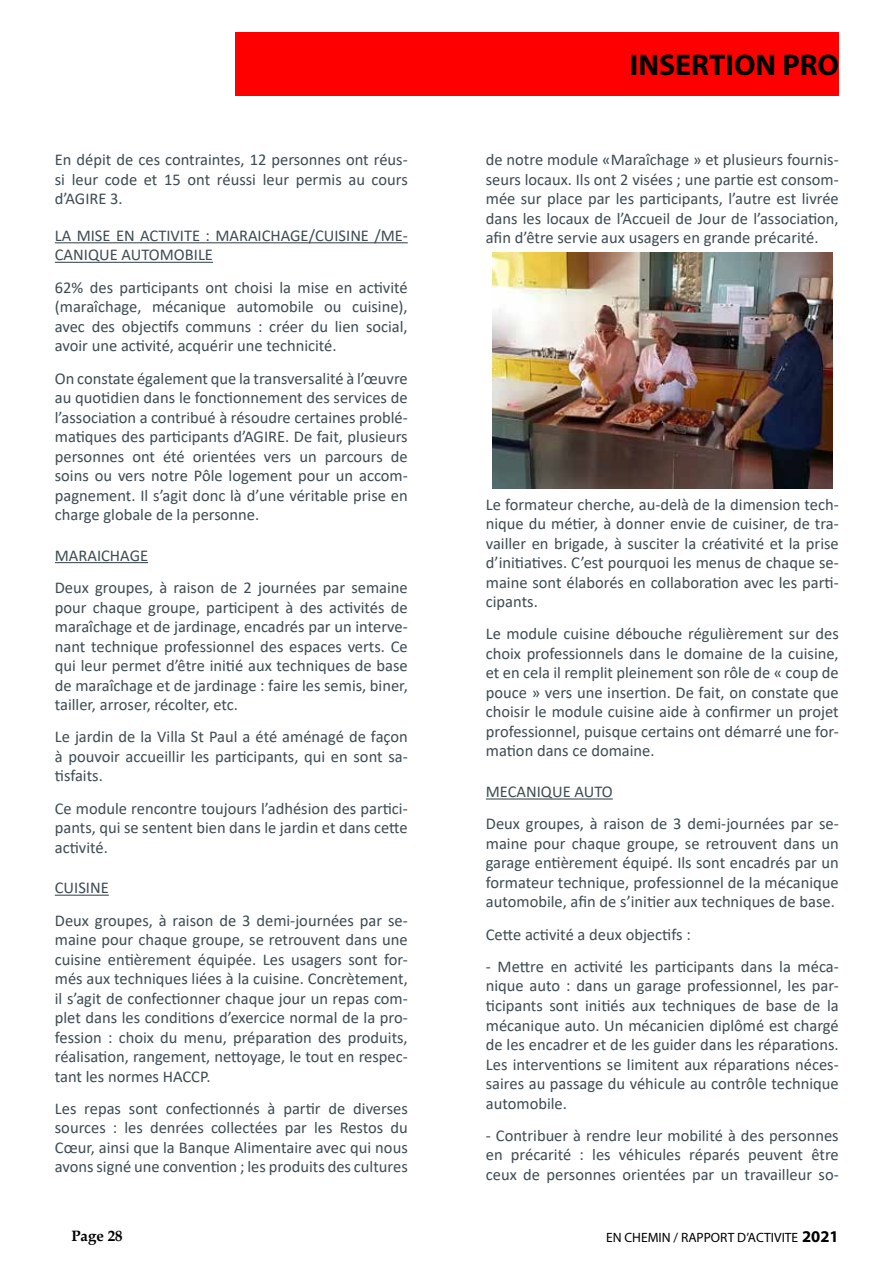
<style>
.page{position:relative;width:893px;height:1263px;background:#fff}
.page>*{position:absolute;margin:0;border:0;box-sizing:border-box;transform-origin:0 0}
.t1{font:700 30px "Myriad Pro";color:#000}
.t2{font:16.5px/19.5px "Calibri";color:#3e4b52;text-align:justify}
.t3{font:700 15px "Book Antiqua";color:#000}
.t4{font:13.5px "Myriad Pro";color:#000}
.s1{font-weight:700;font-size:16.5px}
</style>
<div class="page">
<hr style="left:55px;top:242px;width:353px;height:1px;background:#3e4b52">
<hr style="left:55px;top:262px;width:158px;height:1px;background:#3e4b52">
<hr style="left:55px;top:562px;width:93px;height:1px;background:#3e4b52">
<hr style="left:55px;top:895px;width:54px;height:1px;background:#3e4b52">
<hr style="left:486px;top:798px;width:127px;height:1px;background:#3e4b52">
<div style="left:235px;top:32px;width:604px;height:64px;background:#f00"></div>
<img style="left:492px;top:252px;width:340px;height:236px">
<p class="t2" style="left:55px;top:150px;width:354px">En dépit de ces contraintes, 12 personnes ont réus&shy;si leur code et 15 ont réussi leur permis au cours d’AGIRE 3.</p>
<p class="t2" style="left:55px;top:225px;width:354px">LA MISE EN ACTIVITE : MARAICHAGE/CUISINE /ME-<br>CANIQUE AUTOMOBILE</p>
<p class="t2" style="left:55px;top:277px;width:354px">62% des participants ont choisi la mise en activité (maraîchage, mécanique automobile ou cuisine), avec des objectifs communs : créer du lien social, avoir une activité, acquérir une technicité.</p>
<p class="t2" style="left:55px;top:368px;width:354px">On constate également que la transversalité à l’œuvre au quotidien dans le fonctionnement des services de l’association a contribué à résoudre certaines problé&shy;matiques des participants d’AGIRE. De fait, plusieurs personnes ont été orientées vers un parcours de soins ou vers notre Pôle logement pour un accom&shy;pagnement. Il s’agit donc là d’une véritable prise en charge globale de la personne.</p>
<p class="t2" style="left:55px;top:539px;width:354px;line-height:32.2px">MARAICHAGE<br>Deux groupes, à raison de 2 journées par semaine</p>
<p class="t2" style="left:55px;top:597px;width:354px">pour chaque groupe, participent à des activités de maraîchage et de jardinage, encadrés par un interve&shy;nant technique professionnel des espaces verts. Ce qui leur permet d’être initié aux techniques de base de maraîchage et de jardinage : faire les semis, biner, tailler, arroser, récolter, etc.</p>
<p class="t2" style="left:55px;top:727px;width:354px">Le jardin de la Villa St Paul a été aménagé de façon à pouvoir accueillir les participants, qui en sont sa&shy;tisfaits.</p>
<p class="t2" style="left:55px;top:798px;width:354px">Ce module rencontre toujours l’adhésion des partici&shy;pants, qui se sentent bien dans le jardin et dans cette activité.</p>
<p class="t2" style="left:55px;top:871px;width:354px;line-height:32.2px">CUISINE<br>Deux groupes, à raison de 3 demi-journées par se-</p>
<p class="t2" style="left:55px;top:929px;width:354px">maine pour chaque groupe, se retrouvent dans une cuisine entièrement équipée. Les usagers sont for&shy;més aux techniques liées à la cuisine. Concrètement, il s’agit de confectionner chaque jour un repas com&shy;plet dans les conditions d’exercice normal de la pro&shy;fession : choix du menu, préparation des produits, réalisation, rangement, nettoyage, le tout en respec&shy;tant les normes HACCP.</p>
<p class="t2" style="left:55px;top:1098px;width:354px">Les repas sont confectionnés à partir de diverses sources : les denrées collectées par les Restos du Cœur, ainsi que la Banque Alimentaire avec qui nous avons signé une convention ; les produits des cultures</p>
<h1 class="t1" style="left:630px;top:45px;width:211px">INSERTION PRO</h1>
<p class="t2" style="left:486px;top:150px;width:354px">de notre module «Maraîchage » et plusieurs fournis&shy;seurs locaux. Ils ont 2 visées ; une partie est consom&shy;mée sur place par les participants, l’autre est livrée dans les locaux de l’Accueil de Jour de l’association, afin d’être servie aux usagers en grande précarité.</p>
<p class="t2" style="left:486px;top:494px;width:354px">Le formateur cherche, au-delà de la dimension tech&shy;nique du métier, à donner envie de cuisiner, de tra&shy;vailler en brigade, à susciter la créativité et la prise d’initiatives. C’est pourquoi les menus de chaque se&shy;maine sont élaborés en collaboration avec les parti&shy;cipants.</p>
<p class="t2" style="left:486px;top:624px;width:354px">Le module cuisine débouche régulièrement sur des choix professionnels dans le domaine de la cuisine, et en cela il remplit pleinement son rôle de « coup de pouce » vers une insertion. De fait, on constate que choisir le module cuisine aide à confirmer un projet professionnel, puisque certains ont démarré une for&shy;mation dans ce domaine.</p>
<p class="t2" style="left:486px;top:775px;width:354px;line-height:32.2px">MECANIQUE AUTO<br>Deux groupes, à raison de 3 demi-journées par se-</p>
<p class="t2" style="left:486px;top:833px;width:354px">maine pour chaque groupe, se retrouvent dans un garage entièrement équipé. Ils sont encadrés par un formateur technique, professionnel de la mécanique automobile, afin de s’initier aux techniques de base.</p>
<p class="t2" style="left:486px;top:924px;width:206px">Cette activité a deux objectifs :</p>
<p class="t2" style="left:486px;top:956px;width:354px">- Mettre en activité les participants dans la méca&shy;nique auto : dans un garage professionnel, les par&shy;ticipants sont initiés aux techniques de base de la mécanique auto. Un mécanicien diplômé est chargé de les encadrer et de les guider dans les réparations.<br>Les interventions se limitent aux réparations néces&shy;saires au passage du véhicule au contrôle technique automobile.</p>
<p class="t2" style="left:486px;top:1125px;width:354px">- Contribuer à rendre leur mobilité à des personnes en précarité : les véhicules réparés peuvent être ceux de personnes orientées par un travailleur so-</p>
<p class="t3" style="left:71px;top:1226px;width:53px">Page 28</p>
<p class="t4" style="left:606px;top:1229px;width:234px">EN CHEMIN / RAPPORT D’ACTIVITE <span class="s1">2021</span></p>
</div>
